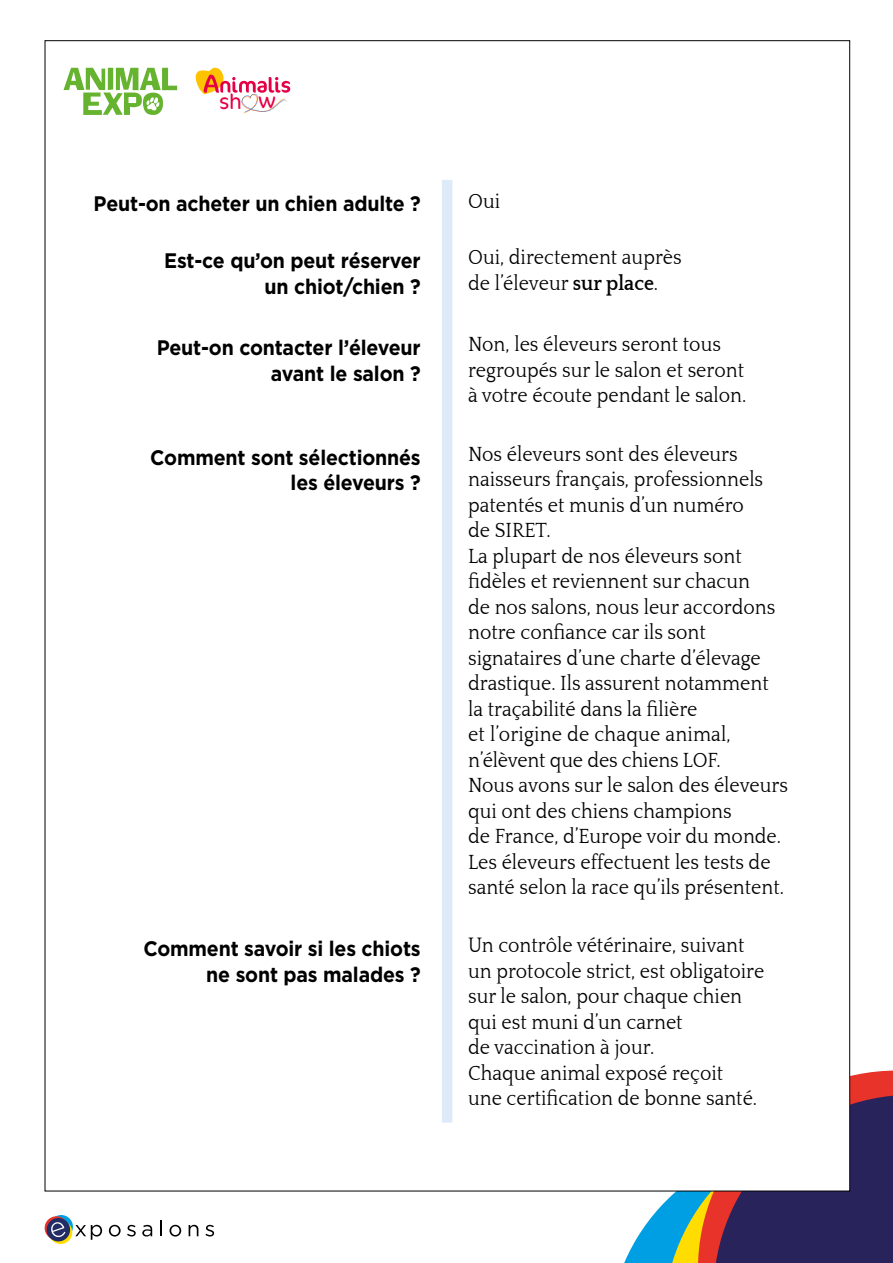
<style>
.page{position:relative;width:893px;height:1263px;background:#fff}
.page>*{position:absolute;margin:0;border:0;box-sizing:border-box;transform-origin:0 0}
.t1{font:300 21.45px "Cocon OT";color:#e50046}
.t2{font:21px "Quattrocento";color:#000;scale:.93 1}
.t3{font:700 21px "Gotham HTF";letter-spacing:-.01em;color:#000;scale:.93 1}
.s1{font-weight:700}
</style>
<div class="page">
<svg style="left:608px;top:1070px;width:285px;height:193px;background:#585273"></svg>
<svg style="left:49px;top:1215px;width:24px;height:23px"></svg>
<svg style="left:49px;top:1220px;width:23px;height:24px"></svg>
<svg style="left:45px;top:1216px;width:23px;height:24px"></svg>
<div style="left:47px;top:1218px;width:23px;height:23px;background:#222c65;border-radius:50%"></div>
<svg style="left:50px;top:1221px;width:15px;height:16px"></svg>
<svg style="left:75px;top:1225px;width:27px;height:15px"></svg>
<svg style="left:109px;top:1225px;width:12px;height:11px"></svg>
<svg style="left:127px;top:1225px;width:9px;height:11px"></svg>
<svg style="left:142px;top:1225px;width:10px;height:11px"></svg>
<svg style="left:160px;top:1220px;width:2px;height:16px"></svg>
<svg style="left:169px;top:1225px;width:12px;height:11px"></svg>
<svg style="left:189px;top:1225px;width:9px;height:11px"></svg>
<svg style="left:205px;top:1225px;width:9px;height:11px"></svg>
<div style="left:45px;top:41px;width:805px;height:1150px;background:#fff"></div>
<svg style="left:195px;top:67px;width:96px;height:28px"></svg>
<img style="left:242px;top:94px;width:46px;height:19px">
<svg style="left:64px;top:68px;width:113px;height:47px"></svg>
<div style="left:442px;top:180px;width:10px;height:943px;background:#ddebf9"></div>
<p class="t1" style="left:219px;top:89px;width:58px">sh w</p>
<p class="t3" style="left:94px;top:192px;width:353px">Peut-on acheter un chien adulte ?</p>
<p class="t2" style="left:468px;top:190px;width:36px">Oui</p>
<p class="t3" style="left:164px;top:249px;width:277px">Est-ce qu’on peut réserver</p>
<p class="t3" style="left:265px;top:274px;width:169px">un chiot/chien ?</p>
<p class="t2" style="left:468px;top:246px;width:231px">Oui, directement auprès</p>
<p class="t2" style="left:468px;top:272px;width:206px">de l’éleveur <span class="s1">sur place</span>.</p>
<p class="t3" style="left:157px;top:336px;width:285px">Peut-on contacter l’éleveur</p>
<p class="t3" style="left:271px;top:361px;width:163px">avant le salon ?</p>
<p class="t2" style="left:468px;top:333px;width:273px">Non, les éleveurs seront tous</p>
<p class="t2" style="left:468px;top:359px;width:298px">regroupés sur le salon et seront</p>
<p class="t2" style="left:468px;top:384px;width:301px">à votre écoute pendant le salon.</p>
<p class="t3" style="left:150px;top:445px;width:292px">Comment sont sélectionnés</p>
<p class="t3" style="left:291px;top:471px;width:141px">les éleveurs ?</p>
<p class="t2" style="left:468px;top:443px;width:291px">Nos éleveurs sont des éleveurs</p>
<p class="t2" style="left:468px;top:468px;width:319px">naisseurs français, professionnels</p>
<p class="t2" style="left:468px;top:494px;width:298px">patentés et munis d’un numéro</p>
<p class="t2" style="left:468px;top:519px;width:90px">de SIRET.</p>
<p class="t2" style="left:468px;top:545px;width:296px">La plupart de nos éleveurs sont</p>
<p class="t2" style="left:468px;top:570px;width:305px">fidèles et reviennent sur chacun</p>
<p class="t2" style="left:468px;top:596px;width:332px">de nos salons, nous leur accordons</p>
<p class="t2" style="left:468px;top:621px;width:257px">notre confiance car ils sont</p>
<p class="t2" style="left:468px;top:647px;width:316px">signataires d’une charte d’élevage</p>
<p class="t2" style="left:468px;top:672px;width:325px">drastique. Ils assurent notamment</p>
<p class="t2" style="left:468px;top:698px;width:248px">la traçabilité dans la filière</p>
<p class="t2" style="left:468px;top:723px;width:284px">et l’origine de chaque animal,</p>
<p class="t2" style="left:468px;top:749px;width:273px">n’élèvent que des chiens LOF.</p>
<p class="t2" style="left:468px;top:774px;width:346px">Nous avons sur le salon des éleveurs</p>
<p class="t2" style="left:468px;top:800px;width:285px">qui ont des chiens champions</p>
<p class="t2" style="left:468px;top:825px;width:338px">de France, d’Europe voir du monde.</p>
<p class="t2" style="left:468px;top:851px;width:327px">Les éleveurs effectuent les tests de</p>
<p class="t2" style="left:468px;top:876px;width:341px">santé selon la race qu’ils présentent.</p>
<p class="t3" style="left:143px;top:937px;width:300px">Comment savoir si les chiots</p>
<p class="t3" style="left:206px;top:962px;width:232px">ne sont pas malades ?</p>
<p class="t2" style="left:468px;top:934px;width:299px">Un contrôle vétérinaire, suivant</p>
<p class="t2" style="left:468px;top:960px;width:320px">un protocole strict, est obligatoire</p>
<p class="t2" style="left:468px;top:985px;width:296px">sur le salon, pour chaque chien</p>
<p class="t2" style="left:468px;top:1011px;width:232px">qui est muni d’un carnet</p>
<p class="t2" style="left:468px;top:1036px;width:202px">de vaccination à jour.</p>
<p class="t2" style="left:468px;top:1062px;width:276px">Chaque animal exposé reçoit</p>
<p class="t2" style="left:468px;top:1087px;width:312px">une certification de bonne santé.</p>
</div>
